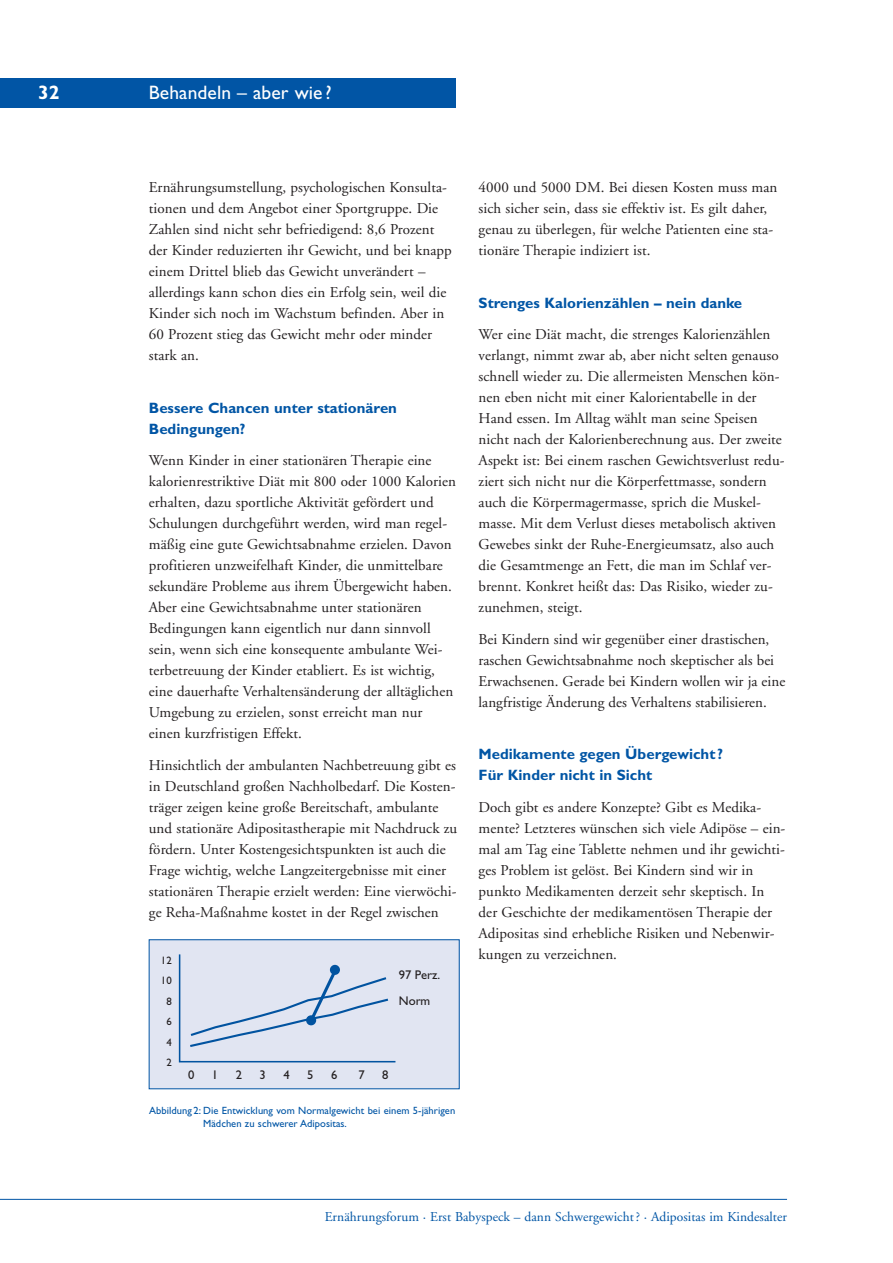
<style>
.page{position:relative;width:893px;height:1263px;background:#fff}
.page>*{position:absolute;margin:0;border:0;box-sizing:border-box;transform-origin:0 0}
.t1{font:19.5px "Gill Sans";letter-spacing:.005em;color:#fff}
.t2{font:700 19.5px "Gill Sans";color:#fff}
.t3{font:15px/21px "Adobe Garamond";letter-spacing:.005em;color:#231f20}
.t4{font:700 15px/21px "Gill Sans";color:#0155a5}
.t5{font:13.5px "Adobe Garamond";letter-spacing:.005em;color:#0155a5}
.t6{font:12.6px/25.2px "Gill Sans";color:#231f20}
.t7{font:10.8px/20.5px "Gill Sans";color:#231f20;text-align:center}
.t8{font:10.5px/12.6px "Gill Sans";letter-spacing:.005em;color:#0155a5}
</style>
<div class="page">
<div style="left:0;top:78px;width:455px;height:30px;background:#0155a5"></div>
<hr style="left:0;top:1199px;width:787px;height:1px;background:#0155a5">
<div style="left:149px;top:940px;width:310px;height:149px;background:#e1e5f2"></div>
<svg style="left:178px;top:954px;width:218px;height:109px"></svg>
<h1 class="t2" style="left:38px;top:86px;width:23px">32</h1>
<h1 class="t1" style="left:149px;top:86px;width:184px">Behandeln – aber wie?</h1>
<p class="t3" style="left:149px;top:178px;width:304px">Ernährungsumstellung, psychologischen Konsulta&shy;tionen und dem Angebot einer Sportgruppe. Die Zahlen sind nicht sehr befriedigend: 8,6 Prozent der Kinder reduzierten ihr Gewicht, und bei knapp einem Drittel blieb das Gewicht unverändert – allerdings kann schon dies ein Erfolg sein, weil die Kinder sich noch im Wachstum befinden. Aber in 60 Prozent stieg das Gewicht mehr oder minder stark an.</p>
<p class="t4" style="left:149px;top:399px;width:250px">Bessere Chancen unter stationären<br>Bedingungen?</p>
<p class="t3" style="left:149px;top:451px;width:308px">Wenn Kinder in einer stationären Therapie eine kalorienrestriktive Diät mit 800 oder 1000 Kalorien erhalten, dazu sportliche Aktivität gefördert und Schulungen durchgeführt werden, wird man regel&shy;mäßig eine gute Gewichtsabnahme erzielen. Davon profitieren unzweifelhaft Kinder, die unmittelbare sekundäre Probleme aus ihrem Übergewicht haben.<br>Aber eine Gewichtsabnahme unter stationären Bedingungen kann eigentlich nur dann sinnvoll sein, wenn sich eine konsequente ambulante Wei&shy;terbetreuung der Kinder etabliert. Es ist wichtig, eine dauerhafte Verhaltensänderung der alltäglichen Umgebung zu erzielen, sonst erreicht man nur einen kurzfristigen Effekt.</p>
<p class="t3" style="left:149px;top:756px;width:310px">Hinsichtlich der ambulanten Nachbetreuung gibt es in Deutschland großen Nachholbedarf. Die Kosten&shy;träger zeigen keine große Bereitschaft, ambulante und stationäre Adipositastherapie mit Nachdruck zu fördern. Unter Kostengesichtspunkten ist auch die Frage wichtig, welche Langzeitergebnisse mit einer stationären Therapie erzielt werden: Eine vierwöchi&shy;ge Reha-Maßnahme kostet in der Regel zwischen</p>
<p class="t7" style="left:161px;top:951px;width:12px">12<br>10<br>8<br>6<br>4<br>2</p>
<p class="t6" style="left:399px;top:964px;width:43px">97 Perz.<br>Norm</p>
<p class="t6" style="left:188px;top:1064px;width:8px">0</p>
<p class="t6" style="left:212px;top:1064px;width:8px">1</p>
<p class="t6" style="left:236px;top:1064px;width:8px">2</p>
<p class="t6" style="left:259px;top:1064px;width:8px">3</p>
<p class="t6" style="left:283px;top:1064px;width:8px">4</p>
<p class="t6" style="left:307px;top:1064px;width:8px">5</p>
<p class="t6" style="left:331px;top:1064px;width:8px">6</p>
<p class="t6" style="left:358px;top:1064px;width:8px">7</p>
<p class="t6" style="left:382px;top:1064px;width:8px">8</p>
<p class="t8" style="left:203px;top:1105px;width:253px;text-indent:-54px">Abbildung2: Die Entwicklung vom Normalgewicht bei einem 5-jährigen<br>Mädchen zu schwerer Adipositas.</p>
<p class="t3" style="left:478px;top:178px;width:300px">4000 und 5000 DM. Bei diesen Kosten muss man sich sicher sein, dass sie effektiv ist. Es gilt daher, genau zu überlegen, für welche Patienten eine sta&shy;tionäre Therapie indiziert ist.</p>
<p class="t4" style="left:478px;top:294px;width:265px">Strenges Kalorienzählen – nein danke</p>
<p class="t3" style="left:478px;top:325px;width:307px">Wer eine Diät macht, die strenges Kalorienzählen verlangt, nimmt zwar ab, aber nicht selten genauso schnell wieder zu. Die allermeisten Menschen kön&shy;nen eben nicht mit einer Kalorientabelle in der Hand essen. Im Alltag wählt man seine Speisen nicht nach der Kalorienberechnung aus. Der zweite Aspekt ist: Bei einem raschen Gewichtsverlust redu&shy;ziert sich nicht nur die Körperfettmasse, sondern auch die Körpermagermasse, sprich die Muskel&shy;masse. Mit dem Verlust dieses metabolisch aktiven Gewebes sinkt der Ruhe-Energieumsatz, also auch die Gesamtmenge an Fett, die man im Schlaf ver&shy;brennt. Konkret heißt das: Das Risiko, wieder zu&shy;zunehmen, steigt.</p>
<p class="t3" style="left:478px;top:630px;width:308px">Bei Kindern sind wir gegenüber einer drastischen, raschen Gewichtsabnahme noch skeptischer als bei Erwachsenen. Gerade bei Kindern wollen wir ja eine langfristige Änderung des Verhaltens stabilisieren.</p>
<p class="t4" style="left:478px;top:745px;width:246px">Medikamente gegen Übergewicht?<br>Für Kinder nicht in Sicht</p>
<p class="t3" style="left:478px;top:798px;width:308px">Doch gibt es andere Konzepte? Gibt es Medika&shy;mente? Letzteres wünschen sich viele Adipöse – ein&shy;mal am Tag eine Tablette nehmen und ihr gewichti&shy;ges Problem ist gelöst. Bei Kindern sind wir in punkto Medikamenten derzeit sehr skeptisch. In der Geschichte der medikamentösen Therapie der Adipositas sind erhebliche Risiken und Nebenwir&shy;kungen zu verzeichnen.</p>
<p class="t5" style="left:325px;top:1211px;width:464px">Ernährungsforum · Erst Babyspeck – dann Schwergewicht ? · Adipositas im Kindesalter</p>
</div>
